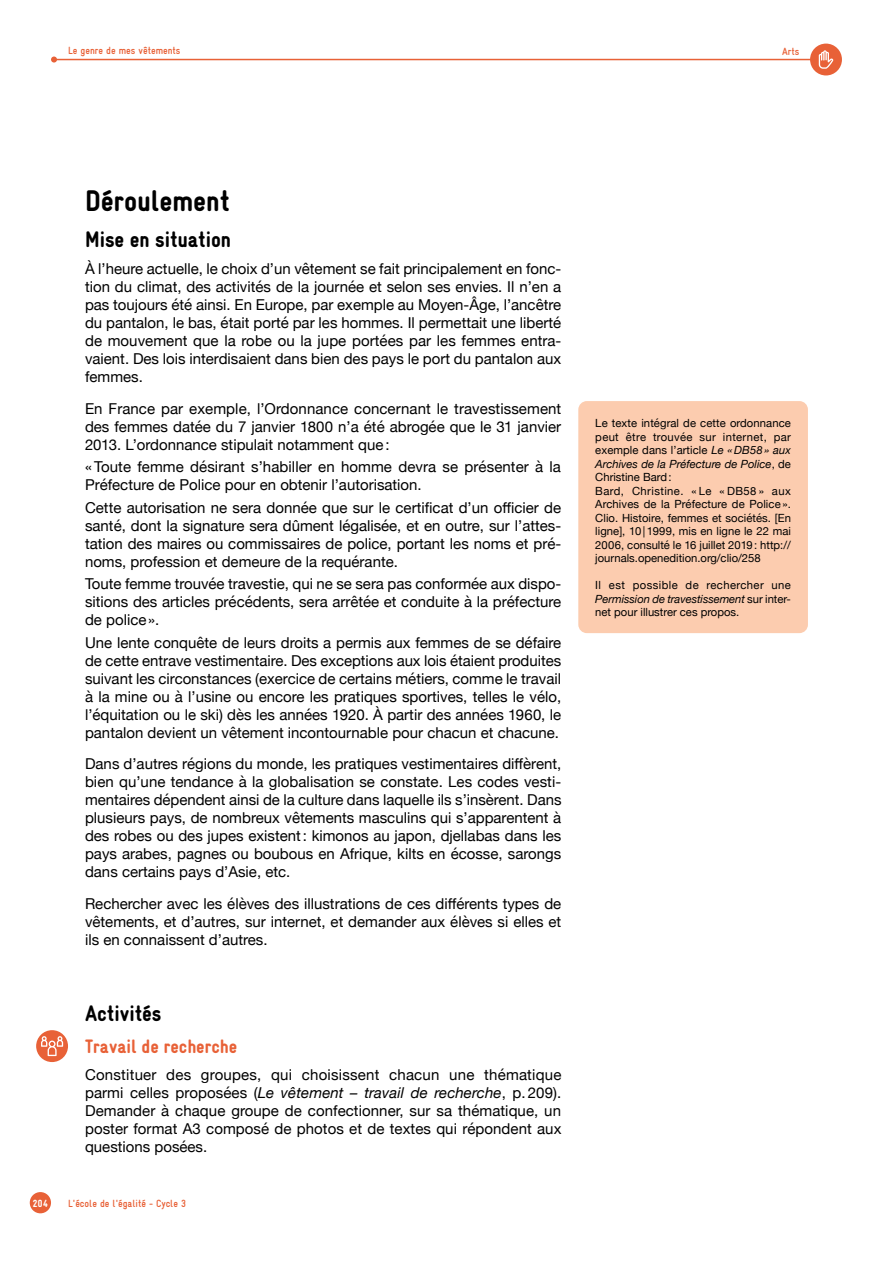
<style>
.page{position:relative;width:893px;height:1263px;background:#fff}
.page>*{position:absolute;margin:0;border:0;box-sizing:border-box;transform-origin:0 0}
.t1{font:900 condensed 30px "Gravur";color:#000}
.t2{font:900 condensed 22.5px "Gravur";color:#000}
.t3{font:900 condensed 19.5px "Gravur";color:#e86137}
.t4{font:15px/18px "Helvetica Neue";color:#000;text-align:justify}
.t5{font:11.25px/13.5px "Helvetica Neue";letter-spacing:.005em;color:#000}
.t6{font:700 condensed 10.5px "Gravur";color:#e86137}
.t7{font:900 condensed 10.5px "Gravur";color:#fff}
.s1{font-style:italic}
</style>
<div class="page">
<hr style="left:54px;top:59px;width:763px;height:1px;background:#e86137">
<svg style="left:51px;top:57px;width:6px;height:6px"></svg>
<div style="left:30px;top:1192px;width:21px;height:21px;background:#e86137;border-radius:50%"></div>
<svg style="left:810px;top:44px;width:32px;height:31px"></svg>
<svg style="left:36px;top:1030px;width:32px;height:32px"></svg>
<div style="left:578px;top:401px;width:230px;height:232px;background:#fcccaf;border-radius:9px"></div>
<p class="t6" style="left:68px;top:45px;width:114px">Le genre de mes vêtements</p>
<p class="t6" style="left:782px;top:45px;width:19px">Arts</p>
<h1 class="t1" style="left:85px;top:184px;width:146px">Déroulement</h1>
<h2 class="t2" style="left:85px;top:227px;width:148px">Mise en situation</h2>
<p class="t4" style="left:85px;top:261px;width:478px">À l’heure actuelle, le choix d’un vêtement se fait principalement en fonc&shy;tion du climat, des activités de la journée et selon ses envies. Il n’en a pas toujours été ainsi. En Europe, par exemple au Moyen-Âge, l’ancêtre du pantalon, le bas, était porté par les hommes. Il permettait une liberté de mouvement que la robe ou la jupe portées par les femmes entra&shy;vaient. Des lois interdisaient dans bien des pays le port du pantalon aux femmes.</p>
<p class="t4" style="left:85px;top:400px;width:478px">En France par exemple, l’Ordonnance concernant le travestissement des femmes datée du 7 janvier 1800 n’a été abrogée que le 31 janvier 2013. L’ordonnance stipulait notamment que:</p>
<p class="t4" style="left:85px;top:459px;width:477px">«Toute femme désirant s’habiller en homme devra se présenter à la<br>Préfecture de Police pour en obtenir l’autorisation.</p>
<p class="t4" style="left:85px;top:499px;width:478px">Cette autorisation ne sera donnée que sur le certificat d’un officier de santé, dont la signature sera dûment légalisée, et en outre, sur l’attes&shy;tation des maires ou commissaires de police, portant les noms et pré&shy;noms, profession et demeure de la requérante.</p>
<p class="t4" style="left:85px;top:576px;width:478px">Toute femme trouvée travestie, qui ne se sera pas conformée aux dispo&shy;sitions des articles précédents, sera arrêtée et conduite à la préfecture de police».</p>
<p class="t4" style="left:85px;top:634px;width:478px">Une lente conquête de leurs droits a permis aux femmes de se défaire de cette entrave vestimentaire. Des exceptions aux lois étaient produites suivant les circonstances (exercice de certains métiers, comme le travail à la mine ou à l’usine ou encore les pratiques sportives, telles le vélo, l’équitation ou le ski) dès les années 1920. À partir des années 1960, le pantalon devient un vêtement incontournable pour chacun et chacune.</p>
<p class="t4" style="left:85px;top:756px;width:478px">Dans d’autres régions du monde, les pratiques vestimentaires diffèrent, bien qu’une tendance à la globalisation se constate. Les codes vesti&shy;mentaires dépendent ainsi de la culture dans laquelle ils s’insèrent. Dans plusieurs pays, de nombreux vêtements masculins qui s’apparentent à des robes ou des jupes existent: kimonos au japon, djellabas dans les pays arabes, pagnes ou boubous en Afrique, kilts en écosse, sarongs dans certains pays d’Asie, etc.</p>
<p class="t4" style="left:85px;top:895px;width:478px">Rechercher avec les élèves des illustrations de ces différents types de vêtements, et d’autres, sur internet, et demander aux élèves si elles et ils en connaissent d’autres.</p>
<h2 class="t2" style="left:85px;top:1001px;width:78px">Activités</h2>
<h3 class="t3" style="left:85px;top:1035px;width:154px">Travail de recherche</h3>
<p class="t4" style="left:85px;top:1066px;width:478px">Constituer des groupes, qui choisissent chacun une thématique parmi celles proposées (<span class="s1">Le vêtement – travail de recherche</span>, p.209).<br>Demander à chaque groupe de confectionner, sur sa thématique, un poster format A3 composé de photos et de textes qui répondent aux questions posées.</p>
<p class="t7" style="left:33px;top:1197px;width:17px">204</p>
<p class="t6" style="left:68px;top:1197px;width:119px">L'école de l'égalité - Cycle 3</p>
<p class="t5" style="left:595px;top:417px;width:197px">Le texte intégral de cette ordonnance peut être trouvée sur internet, par exemple dans l’article <span class="s1">Le «DB58» aux Archives de la Préfecture de Police</span>, de Christine Bard:<br>Bard, Christine. « Le « DB58 » aux Archives de la Préfecture de Police ».<br>Clio. Histoire‚ femmes et sociétés. [En ligne], 10|1999, mis en ligne le 22 mai 2006, consulté le 16 juillet 2019: http:// journals.openedition.org/clio/258</p>
<p class="t5" style="left:595px;top:579px;width:197px;text-align:justify">Il est possible de rechercher une <span class="s1">Permission de travestissement</span> sur inter&shy;net pour illustrer ces propos.</p>
</div>
